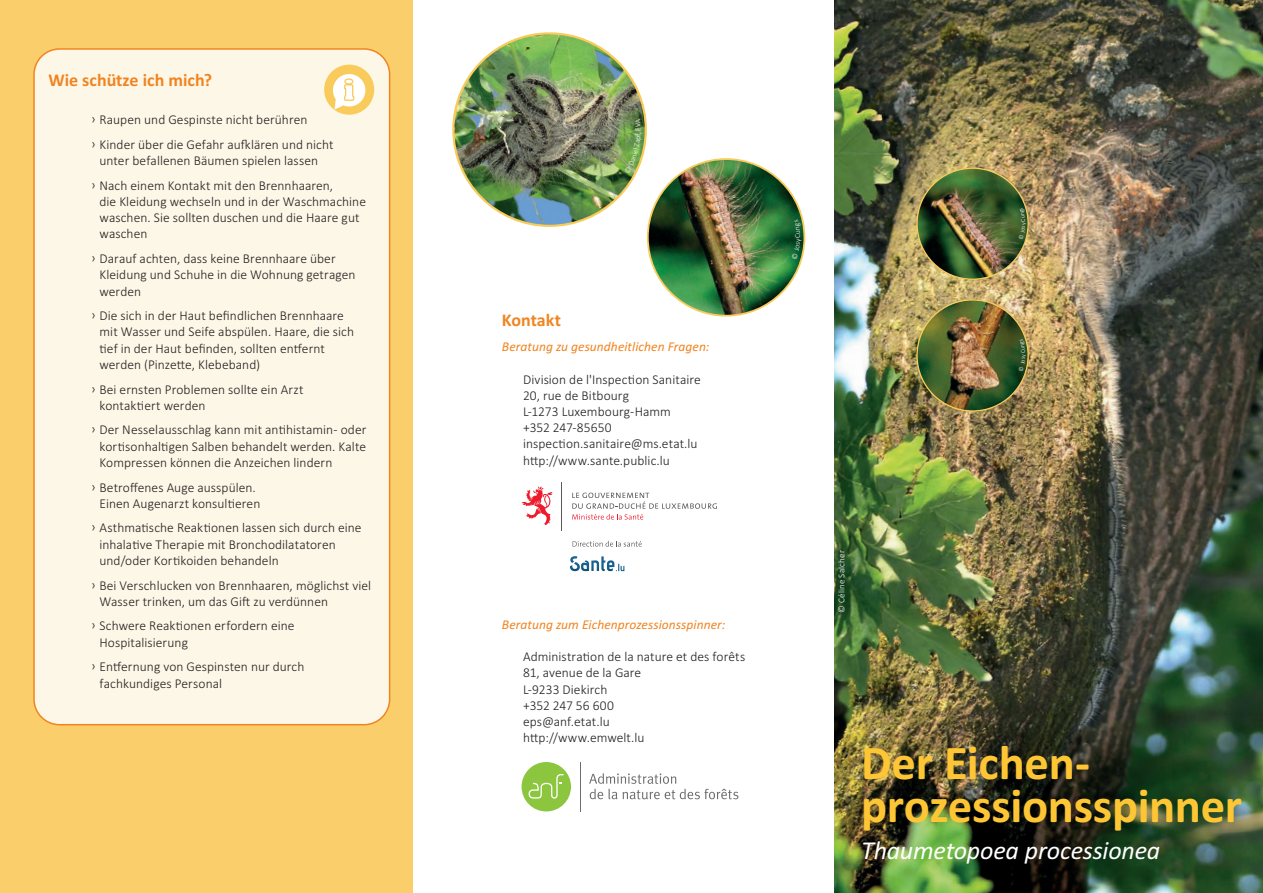
<style>
.page{position:relative;width:1263px;height:893px;background:#fff}
.page>*{position:absolute;margin:0;border:0;box-sizing:border-box;transform-origin:0 0}
._02_Titres_flyer{font:700 48.75px "Calibri";letter-spacing:-.01em;color:#fec634}
._02_Titres_flyer-2{font:italic 25.95px "Calibri";letter-spacing:-.01em;color:#fff}
._01_Titres{font:700 18px "Calibri";color:#f18420}
._01_Textes_flyer{font:300 13.5px/16.2px "Calibri";letter-spacing:.005em;color:#231f20}
._01_Titres-2{font:italic 13.5px "Calibri";letter-spacing:.005em;color:#f18420}
._01_Textes_flyer-2{font:italic 13.5px "Calibri";letter-spacing:.005em;color:#f18420}
.t1{font:300 9px "Calibri";letter-spacing:.02em;color:#fff}
</style>
<div class="page">
<img style="left:834px;top:0;width:429px;height:893px">
<div style="left:0;top:0;width:412px;height:893px;background:#facf6b"></div>
<div style="left:34px;top:49px;width:356px;height:676px;background:#fdf7e7;border-radius:26px"></div>
<div style="left:33px;top:48px;width:357px;height:677px;border:2px solid #f18420;border-radius:26px"></div>
<div style="left:324px;top:65px;width:50px;height:50px;background:#f9cb5b;border-radius:50%"></div>
<svg style="left:331px;top:72px;width:36px;height:38px"></svg>
<img style="left:917px;top:168px;width:111px;height:111px;border-radius:56px">
<img style="left:453px;top:33px;width:193px;height:193px;border-radius:96px">
<img style="left:917px;top:300px;width:111px;height:111px;border-radius:56px">
<img style="left:648px;top:159px;width:156px;height:157px;border-radius:78px">
<svg style="left:570px;top:556px;width:54px;height:15px"></svg>
<svg style="left:572px;top:493px;width:145px;height:27px"></svg>
<svg style="left:522px;top:486px;width:31px;height:39px"></svg>
<hr style="left:561px;top:482px;width:1px;height:48px;background:#5a5a5d">
<svg style="left:572px;top:541px;width:70px;height:6px"></svg>
<div style="left:522px;top:762px;width:49px;height:49px;background:#8bc63e;border-radius:50%"></div>
<svg style="left:528px;top:774px;width:35px;height:25px"></svg>
<svg style="left:589px;top:773px;width:149px;height:26px"></svg>
<hr style="left:580px;top:762px;width:1px;height:49px;background:#6c6d70">
<svg style="left:1019px;top:208px;width:7px;height:31px"></svg>
<svg style="left:625px;top:119px;width:17px;height:55px"></svg>
<svg style="left:1019px;top:339px;width:7px;height:32px"></svg>
<svg style="left:792px;top:220px;width:9px;height:40px"></svg>
<p class="_01_Titres" style="left:48px;top:68px;width:165px">Wie schütze ich mich?</p>
<p class="_01_Textes_flyer" style="left:91px;top:111px;width:218px">ͧ Raupen und Gespinste nicht berühren</p>
<p class="_01_Textes_flyer" style="left:91px;top:136px;width:244px;text-align:center">ͧ Kinder über die Gefahr aufklären und nicht unter befallenen Bäumen spielen lassen</p>
<p class="_01_Textes_flyer" style="left:99px;top:177px;width:268px;text-indent:-9px">ͧ Nach einem Kontakt mit den Brennhaaren,<br>die Kleidung wechseln und in der Waschmachine waschen. Sie sollten duschen und die Haare gut waschen</p>
<p class="_01_Textes_flyer" style="left:99px;top:250px;width:258px;text-indent:-9px">ͧ Darauf achten, dass keine Brennhaare über<br>Kleidung und Schuhe in die Wohnung getragen werden</p>
<p class="_01_Textes_flyer" style="left:99px;top:307px;width:256px;text-indent:-9px">ͧ Die sich in der Haut befindlichen Brennhaare mit Wasser und Seife abspülen. Haare, die sich tief in der Haut befinden, sollten entfernt werden (Pinzette, Klebeband)</p>
<p class="_01_Textes_flyer" style="left:99px;top:381px;width:206px;text-indent:-9px">ͧ Bei ernsten Problemen sollte ein Arzt kontaktiert werden</p>
<p class="_01_Textes_flyer" style="left:99px;top:422px;width:268px;text-align:justify;text-indent:-9px">ͧ Der Nesselausschlag kann mit antihistamin- oder kortisonhaltigen Salben behandelt werden. Kalte Kompressen können die Anzeichen lindern</p>
<p class="_01_Textes_flyer" style="left:99px;top:479px;width:162px;text-indent:-9px">ͧ Betroffenes Auge ausspülen.<br>Einen Augenarzt konsultieren</p>
<p class="_01_Textes_flyer" style="left:99px;top:520px;width:264px;text-indent:-9px">ͧ Asthmatische Reaktionen lassen sich durch eine inhalative Therapie mit Bronchodilatatoren und/oder Kortikoiden behandeln</p>
<p class="_01_Textes_flyer" style="left:99px;top:577px;width:273px;text-indent:-9px">ͧ Bei Verschlucken von Brennhaaren, möglichst viel<br>Wasser trinken, um das Gift zu verdünnen</p>
<p class="_01_Textes_flyer" style="left:99px;top:618px;width:196px;text-indent:-9px">ͧ Schwere Reaktionen erfordern eine<br>Hospitalisierung</p>
<p class="_01_Textes_flyer" style="left:99px;top:659px;width:206px;text-indent:-9px">ͧ Entfernung von Gespinsten nur durch fachkundiges Personal</p>
<p class="_01_Titres" style="left:502px;top:308px;width:61px">Kontakt</p>
<p class="_01_Textes_flyer-2" style="left:502px;top:337px;width:209px">Beratung zu gesundheitlichen Fragen:</p>
<p class="_01_Textes_flyer" style="left:523px;top:371px;width:179px">Division de l'Inspection Sanitaire</p>
<p class="_01_Textes_flyer" style="left:523px;top:387px;width:107px">20, rue de Bitbourg</p>
<p class="_01_Textes_flyer" style="left:523px;top:403px;width:149px">L-1273 Luxembourg-Hamm</p>
<p class="_01_Textes_flyer" style="left:523px;top:419px;width:90px">+352 247-85650</p>
<p class="_01_Textes_flyer" style="left:523px;top:436px;width:176px">inspection.sanitaire@ms.etat.lu</p>
<p class="_01_Textes_flyer" style="left:523px;top:452px;width:148px">http://www.sante.public.lu</p>
<p class="_01_Titres-2" style="left:502px;top:615px;width:225px">Beratung zum Eichenprozessionsspinner:</p>
<p class="_01_Textes_flyer" style="left:523px;top:648px;width:224px">Administration de la nature et des forêts</p>
<p class="_01_Textes_flyer" style="left:523px;top:665px;width:120px">81, avenue de la Gare</p>
<p class="_01_Textes_flyer" style="left:523px;top:681px;width:86px">L-9233 Diekirch</p>
<p class="_01_Textes_flyer" style="left:523px;top:697px;width:92px">+352 247 56 600</p>
<p class="_01_Textes_flyer" style="left:523px;top:713px;width:88px">eps@anf.etat.lu</p>
<p class="_01_Textes_flyer" style="left:523px;top:729px;width:123px">http://www.emwelt.lu</p>
<p class="t1" style="left:836px;top:613px;width:64px;rotate:-90deg">© Céline Salcher</p>
<p class="_02_Titres_flyer" style="left:861px;top:728px;width:230px">Der Eichen-</p>
<p class="_02_Titres_flyer" style="left:861px;top:771px;width:382px">prozessionsspinner</p>
<p class="_02_Titres_flyer-2" style="left:861px;top:832px;width:300px">Thaumetopoea processionea</p>
</div>
